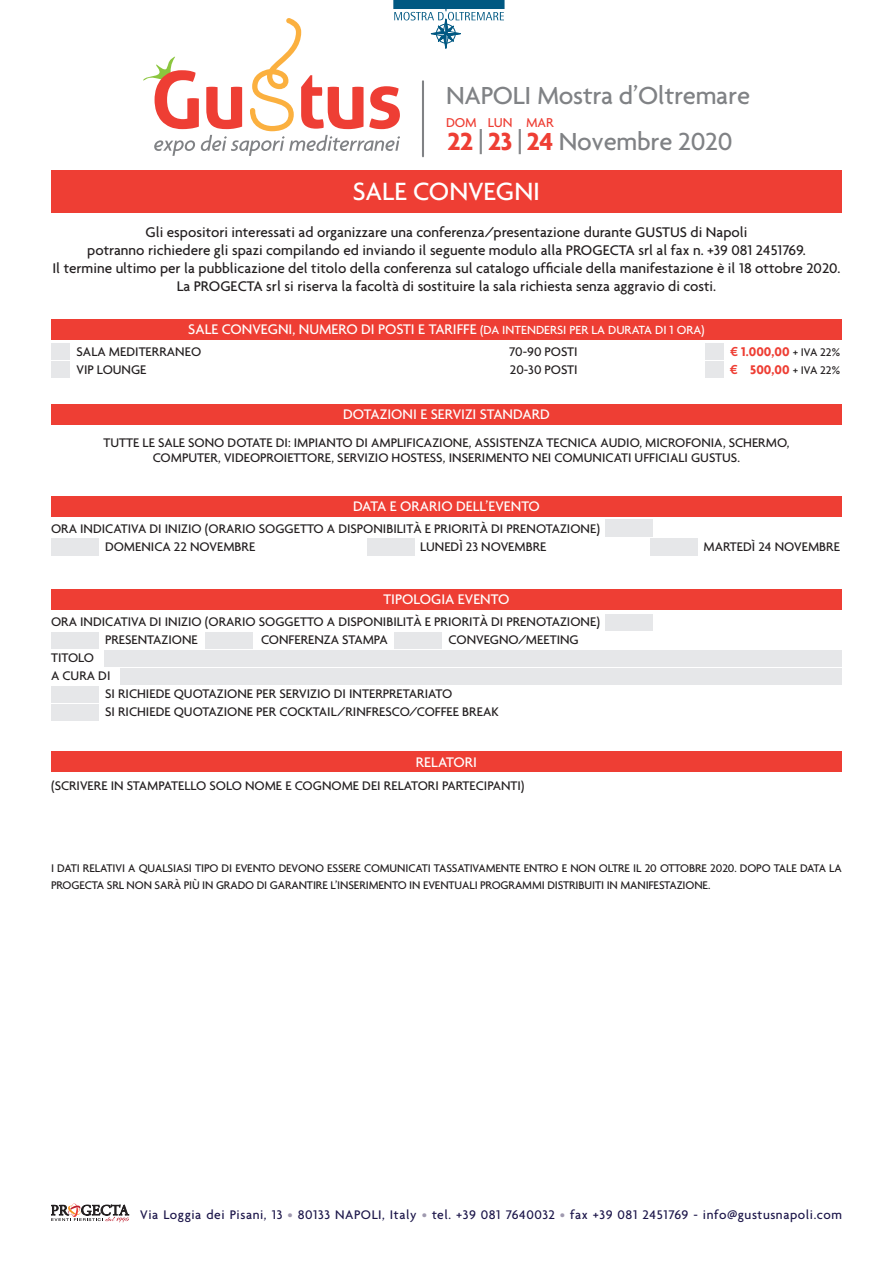
<style>
.page{position:relative;width:893px;height:1263px;background:#fff}
.page>*{position:absolute;margin:0;border:0;box-sizing:border-box;transform-origin:0 0}
.t1{font:500 27px "Agenda";color:#fff}
.t2{font:500 26.7px "Agenda";letter-spacing:-.01em;color:#808285}
.t3{font:500 15.15px/18px "Agenda";color:#231f20;text-align:center}
.t4{font:500 15px "Agenda";color:#fff}
.t5{font:500 13.95px "Agenda";letter-spacing:-.01em;color:#ee3e34}
.t6{font:500 13.5px/18px "Agenda";color:#231f20}
.t7{font:500 13.5px "Agenda";letter-spacing:.04em;color:#1c164a}
.t8{font:700 13.5px "Agenda";color:#ee3e34}
.t9{font:500 12px/16.5px "Agenda";letter-spacing:-.01em;color:#231f20}
.s1{font-weight:700;color:#ee3e34}
.s2{font-size:12.75px}
.s3{font-family:"Gill Sans";font-weight:600;font-size:13.2px}
.s4{font-weight:500;font-size:12px;color:#231f20}
.s5{font-family:"Gill Sans";font-weight:600;font-size:13.2px;color:#ee3e34}
.s6{font-weight:700;font-size:13.5px;color:#ee3e34}
.s7{color:#9f99af}
</style>
<div class="page">
<div style="left:393px;top:0;width:112px;height:9px;background:#005882"></div>
<svg style="left:51px;top:1203px;width:78px;height:19px"></svg>
<svg style="left:143px;top:9px;width:361px;height:147px"></svg>
<div style="left:51px;top:170px;width:791px;height:43px;background:#ee3e34"></div>
<div style="left:51px;top:404px;width:791px;height:20px;background:#ee3e34"></div>
<div style="left:51px;top:752px;width:791px;height:20px;background:#ee3e34"></div>
<div style="left:51px;top:319px;width:791px;height:20px;background:#ee3e34"></div>
<div style="left:51px;top:343px;width:18px;height:16px;background:#e6e7e9"></div>
<div style="left:51px;top:362px;width:18px;height:16px;background:#e6e7e9"></div>
<div style="left:705px;top:343px;width:18px;height:16px;background:#e6e7e9"></div>
<div style="left:705px;top:362px;width:18px;height:16px;background:#e6e7e9"></div>
<div style="left:51px;top:704px;width:47px;height:16px;background:#e6e7e9"></div>
<div style="left:51px;top:589px;width:791px;height:21px;background:#ee3e34"></div>
<div style="left:105px;top:650px;width:737px;height:16px;background:#e6e7e9"></div>
<div style="left:121px;top:668px;width:721px;height:16px;background:#e6e7e9"></div>
<div style="left:51px;top:686px;width:47px;height:16px;background:#e6e7e9"></div>
<div style="left:51px;top:632px;width:47px;height:16px;background:#e6e7e9"></div>
<div style="left:206px;top:632px;width:47px;height:16px;background:#e6e7e9"></div>
<div style="left:394px;top:632px;width:48px;height:16px;background:#e6e7e9"></div>
<div style="left:605px;top:615px;width:48px;height:16px;background:#e6e7e9"></div>
<div style="left:51px;top:496px;width:791px;height:20px;background:#ee3e34"></div>
<div style="left:51px;top:538px;width:47px;height:18px;background:#e6e7e9"></div>
<div style="left:367px;top:538px;width:48px;height:18px;background:#e6e7e9"></div>
<div style="left:650px;top:538px;width:47px;height:18px;background:#e6e7e9"></div>
<div style="left:605px;top:520px;width:48px;height:17px;background:#e6e7e9"></div>
<h2 class="t2" style="left:446px;top:79px;width:306px">NAPOLI Mostra d’Oltremare</h2>
<p class="t5" style="left:446px;top:114px;width:109px">DOM LUN MAR</p>
<h2 class="t2" style="left:447px;top:125px;width:287px"><span class="s1">22</span> | <span class="s1">23</span> | <span class="s1">24</span> Novembre 2020</h2>
<h1 class="t1" style="left:353px;top:175px;width:189px">SALE CONVEGNI</h1>
<p class="t3" style="left:52px;top:222px;width:790px">Gli espositori interessati ad organizzare una conferenza/presentazione durante GUSTUS di Napoli<br>potranno richiedere gli spazi compilando ed inviando il seguente modulo alla PROGECTA srl al fax n. +39 081 2451769.<br>Il termine ultimo per la pubblicazione del titolo della conferenza sul catalogo ufficiale della manifestazione è il 18 ottobre 2020.<br>La PROGECTA srl si riserva la facoltà di sostituire la sala richiesta senza aggravio di costi.</p>
<p class="t4" style="left:188px;top:320px;width:518px">SALE CONVEGNI, NUMERO DI POSTI E TARIFFE <span class="s2">(DA INTENDERSI PER LA DURATA DI 1 ORA)</span></p>
<p class="t6" style="left:77px;top:342px;width:126px">SALA MEDITERRANEO</p>
<p class="t6" style="left:509px;top:342px;width:70px">70-90 POSTI</p>
<p class="t8" style="left:730px;top:344px;width:112px"><span class="s3">€</span> 1.000,00 <span class="s4">+ IVA 22%</span></p>
<p class="t6" style="left:77px;top:360px;width:72px">VIP LOUNGE</p>
<p class="t6" style="left:510px;top:360px;width:69px">20-30 POSTI</p>
<p class="t9" style="left:730px;top:362px;width:112px"><span class="s5">€</span> <span class="s6">500,00</span> + IVA 22%</p>
<p class="t4" style="left:343px;top:405px;width:208px">DOTAZIONI E SERVIZI STANDARD</p>
<p class="t6" style="left:104px;top:435px;width:687px;line-height:15px;text-align:center">TUTTE LE SALE SONO DOTATE DI: IMPIANTO DI AMPLIFICAZIONE, ASSISTENZA TECNICA AUDIO, MICROFONIA, SCHERMO,<br>COMPUTER, VIDEOPROIETTORE, SERVIZIO HOSTESS, INSERIMENTO NEI COMUNICATI UFFICIALI GUSTUS.</p>
<p class="t4" style="left:353px;top:497px;width:188px">DATA E ORARIO DELL’EVENTO</p>
<p class="t6" style="left:105px;top:519px;width:496px;text-indent:-54px">ORA INDICATIVA DI INIZIO (ORARIO SOGGETTO A DISPONIBILITÀ E PRIORITÀ DI PRENOTAZIONE)<br>DOMENICA 22 NOVEMBRE</p>
<p class="t6" style="left:420px;top:537px;width:128px">LUNEDÌ 23 NOVEMBRE</p>
<p class="t6" style="left:704px;top:537px;width:138px">MARTEDÌ 24 NOVEMBRE</p>
<p class="t4" style="left:384px;top:590px;width:127px">TIPOLOGIA EVENTO</p>
<p class="t6" style="left:105px;top:613px;width:496px;text-indent:-54px">ORA INDICATIVA DI INIZIO (ORARIO SOGGETTO A DISPONIBILITÀ E PRIORITÀ DI PRENOTAZIONE)<br>PRESENTAZIONE</p>
<p class="t6" style="left:261px;top:631px;width:128px">CONFERENZA STAMPA</p>
<p class="t6" style="left:449px;top:631px;width:132px">CONVEGNO/MEETING</p>
<p class="t6" style="left:51px;top:649px;width:45px">TITOLO</p>
<p class="t6" style="left:51px;top:667px;width:61px">A CURA DI</p>
<p class="t6" style="left:105px;top:685px;width:349px">SI RICHIEDE QUOTAZIONE PER SERVIZIO DI INTERPRETARIATO</p>
<p class="t6" style="left:105px;top:703px;width:395px">SI RICHIEDE QUOTAZIONE PER COCKTAIL/RINFRESCO/COFFEE BREAK</p>
<p class="t4" style="left:416px;top:753px;width:63px">RELATORI</p>
<p class="t6" style="left:51px;top:776px;width:475px">(SCRIVERE IN STAMPATELLO SOLO NOME E COGNOME DEI RELATORI PARTECIPANTI)</p>
<p class="t9" style="left:51px;top:860px;width:792px">I DATI RELATIVI A QUALSIASI TIPO DI EVENTO DEVONO ESSERE COMUNICATI TASSATIVAMENTE ENTRO E NON OLTRE IL 20 OTTOBRE 2020. DOPO TALE DATA LA<br>PROGECTA SRL NON SARÀ PIÙ IN GRADO DI GARANTIRE L’INSERIMENTO IN EVENTUALI PROGRAMMI DISTRIBUITI IN MANIFESTAZIONE.</p>
<p class="t7" style="left:140px;top:1206px;width:703px">Via Loggia dei Pisani, 13 <span class="s7">•</span> 80133 NAPOLI, Italy <span class="s7">•</span> tel. +39 081 7640032 <span class="s7">•</span> fax +39 081 2451769 - info@gustusnapoli.com</p>
</div>
